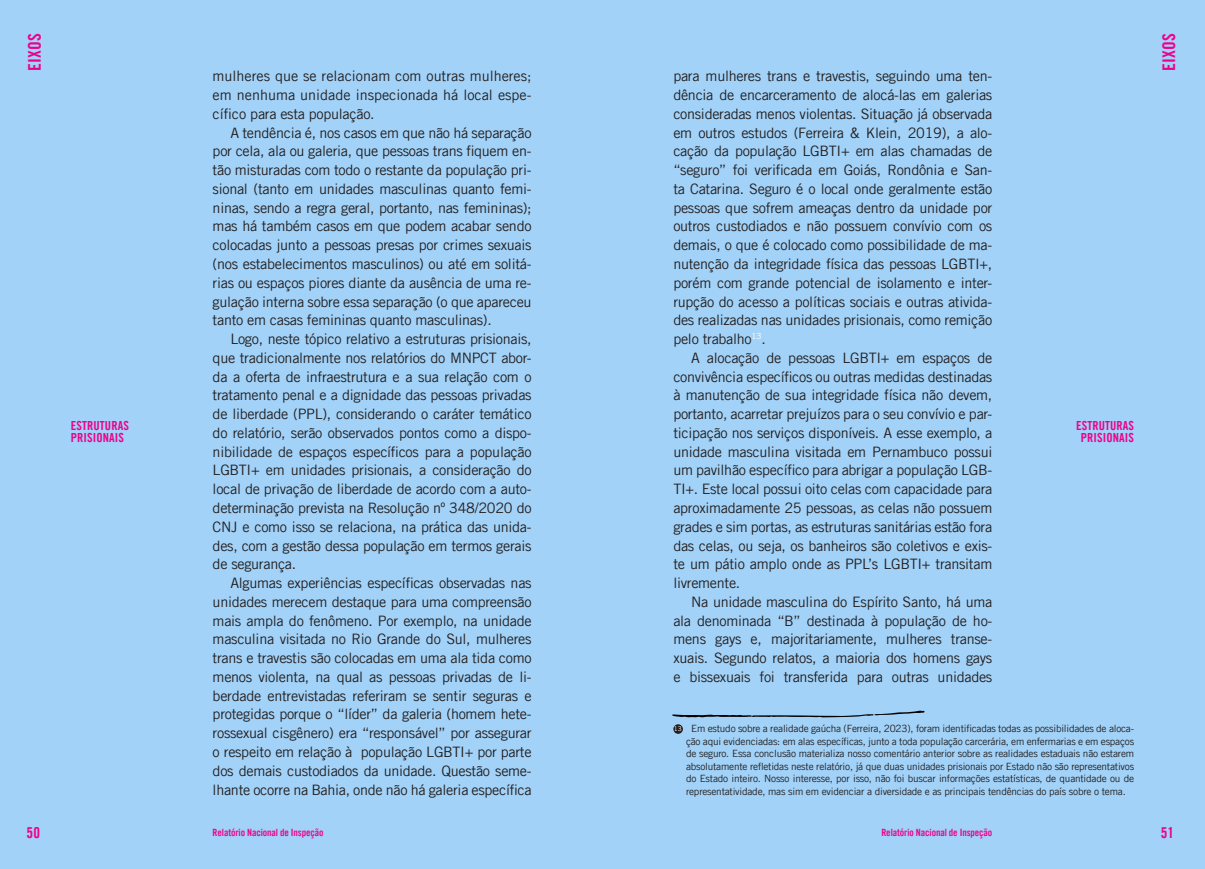
<style>
.page{position:relative;width:1205px;height:869px;background:#fff}
.page>*{position:absolute;margin:0;border:0;box-sizing:border-box;transform-origin:0 0}
.t1{font:17.5px "Amnesty Trade Gothic Bd Cn 20";letter-spacing:.01em;color:#ed028c}
.t2{font:15px "Amnesty Trade Gothic Bd Cn 20";color:#ed028c}
.t3{font:14.38px/18.8px "Amnesty Trade Gothic";letter-spacing:-.02em;color:#231f20;text-align:justify}
.t4{font:12.5px "Amnesty Trade Gothic Bd Cn 20";letter-spacing:.01em;color:#ed028c}
.t5{font:10px/12.5px "Amnesty Trade Gothic";letter-spacing:-.02em;color:#231f20;text-align:justify}
.t6{font:10px "Amnesty Trade Gothic Bd Cn 20";letter-spacing:-.01em;color:#ed028c}
.t7{font:6.62px "Amnesty Trade Gothic";color:#fff}
</style>
<div class="page">
<div style="left:0;top:0;width:1205px;height:868px;background:#a2d2f8"></div>
<div style="left:673px;top:724px;width:10px;height:9px;background:#231f20;border-radius:50%"></div>
<svg style="left:672px;top:710px;width:252px;height:7px"></svg>
<p class="t1" style="left:24px;top:71px;width:39px;rotate:-90deg">EIXOS</p>
<p class="t1" style="left:1158px;top:71px;width:39px;rotate:-90deg">EIXOS</p>
<p class="t3" style="left:213px;top:67px;width:320px">mulheres que se relacionam com outras mulheres; em nenhuma unidade inspecionada há local espe&shy;cífico para esta população.</p>
<p class="t3" style="left:213px;top:123px;width:320px;text-indent:18px">A tendência é, nos casos em que não há separação por cela, ala ou galeria, que pessoas trans fiquem en&shy;tão misturadas com todo o restante da população pri&shy;sional (tanto em unidades masculinas quanto femi&shy;ninas, sendo a regra geral, portanto, nas femininas); mas há também casos em que podem acabar sendo colocadas junto a pessoas presas por crimes sexuais (nos estabelecimentos masculinos) ou até em solitá&shy;rias ou espaços piores diante da ausência de uma re&shy;gulação interna sobre essa separação (o que apareceu tanto em casas femininas quanto masculinas).</p>
<p class="t3" style="left:213px;top:329px;width:320px;text-indent:18px">Logo, neste tópico relativo a estruturas prisionais, que tradicionalmente nos relatórios do MNPCT abor&shy;da a oferta de infraestrutura e a sua relação com o tratamento penal e a dignidade das pessoas privadas de liberdade (PPL), considerando o caráter temático do relatório, serão observados pontos como a dispo&shy;nibilidade de espaços específicos para a população LGBTI+ em unidades prisionais, a consideração do local de privação de liberdade de acordo com a auto&shy;determinação prevista na Resolução nº 348/2020 do CNJ e como isso se relaciona, na prática das unida&shy;des, com a gestão dessa população em termos gerais de segurança.</p>
<p class="t3" style="left:213px;top:573px;width:320px;text-indent:18px">Algumas experiências específicas observadas nas unidades merecem destaque para uma compreensão mais ampla do fenômeno. Por exemplo, na unidade masculina visitada no Rio Grande do Sul, mulheres trans e travestis são colocadas em uma ala tida como menos violenta, na qual as pessoas privadas de li&shy;berdade entrevistadas referiram se sentir seguras e protegidas porque o “líder” da galeria (homem hete&shy;rossexual cisgênero) era “responsável” por assegurar o respeito em relação à população LGBTI+ por parte dos demais custodiados da unidade. Questão seme&shy;lhante ocorre na Bahia, onde não há galeria específica</p>
<p class="t3" style="left:673px;top:67px;width:320px">para mulheres trans e travestis, seguindo uma ten&shy;dência de encarceramento de alocá-las em galerias consideradas menos violentas. Situação já observada em outros estudos (Ferreira &amp; Klein, 2019), a alo&shy;cação da população LGBTI+ em alas chamadas de “seguro” foi verificada em Goiás, Rondônia e San&shy;ta Catarina. Seguro é o local onde geralmente estão pessoas que sofrem ameaças dentro da unidade por outros custodiados e não possuem convívio com os demais, o que é colocado como possibilidade de ma&shy;nutenção da integridade física das pessoas LGBTI+, porém com grande potencial de isolamento e inter&shy;rupção do acesso a políticas sociais e outras ativida&shy;des realizadas nas unidades prisionais, como remição pelo trabalho<sup>13</sup>.</p>
<p class="t3" style="left:673px;top:348px;width:320px;text-indent:18px">A alocação de pessoas LGBTI+ em espaços de convivência específicos ou outras medidas destinadas à manutenção de sua integridade física não devem, portanto, acarretar prejuízos para o seu convívio e par&shy;ticipação nos serviços disponíveis. A esse exemplo, a unidade masculina visitada em Pernambuco possui um pavilhão específico para abrigar a população LGB-TI+. Este local possui oito celas com capacidade para aproximadamente 25 pessoas, as celas não possuem grades e sim portas, as estruturas sanitárias estão fora das celas, ou seja, os banheiros são coletivos e exis&shy;te um pátio amplo onde as PPL’s LGBTI+ transitam livremente.</p>
<p class="t3" style="left:673px;top:592px;width:320px;text-indent:18px">Na unidade masculina do Espírito Santo, há uma ala denominada “B” destinada à população de ho&shy;mens gays e, majoritariamente, mulheres transe&shy;xuais. Segundo relatos, a maioria dos homens gays e bissexuais foi transferida para outras unidades</p>
<p class="t4" style="left:71px;top:417px;width:60px">ESTRUTURAS</p>
<p class="t4" style="left:71px;top:430px;width:55px">PRISIONAIS</p>
<p class="t4" style="left:1076px;top:417px;width:60px">ESTRUTURAS</p>
<p class="t4" style="left:1081px;top:430px;width:55px">PRISIONAIS</p>
<p class="t5" style="left:686px;top:722px;width:449px;text-indent:5px">Em estudo sobre a realidade gaúcha (Ferreira, 2023), foram identificadas todas as possibilidades de aloca&shy;ção aqui evidenciadas: em alas específicas, junto a toda população carcerária, em enfermarias e em espaços de seguro. Essa conclusão materializa nosso comentário anterior sobre as realidades estaduais não estarem absolutamente refletidas neste relatório, já que duas unidades prisionais por Estado não são representativos do Estado inteiro. Nosso interesse, por isso, não foi buscar informações estatísticas, de quantidade ou de representatividade, mas sim em evidenciar a diversidade e as principais tendências do país sobre o tema.</p>
<p class="t7" style="left:674px;top:724px;width:9px">13</p>
<p class="t2" style="left:27px;top:822px;width:15px">50</p>
<p class="t6" style="left:213px;top:826px;width:112px">Relatório Nacional de Inspeção</p>
<p class="t6" style="left:881px;top:826px;width:112px">Relatório Nacional de Inspeção</p>
<p class="t2" style="left:1160px;top:822px;width:15px">51</p>
</div>
